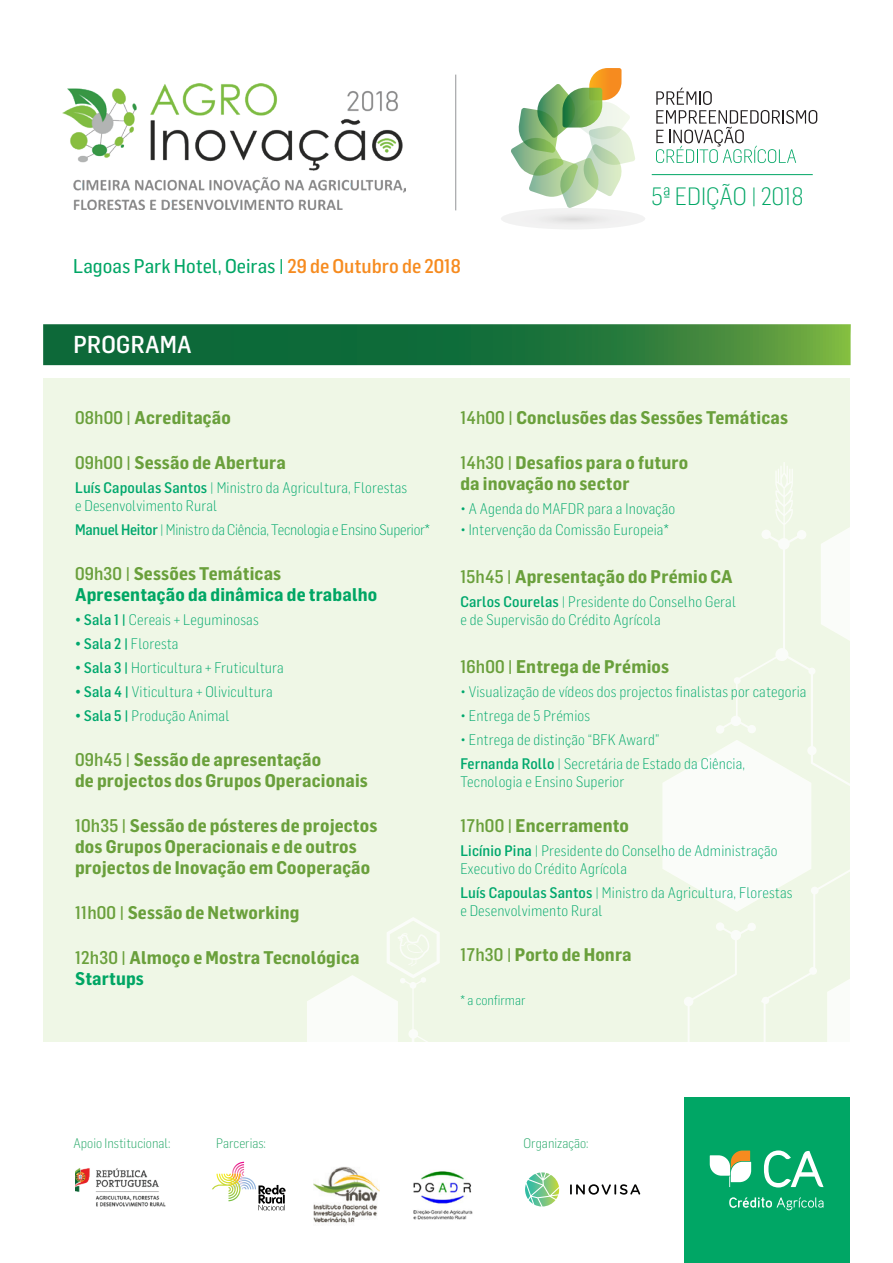
<style>
.page{position:relative;width:893px;height:1263px;background:#fff}
.page>*{position:absolute;margin:0;border:0;box-sizing:border-box;transform-origin:0 0}
.t1{font:300 24.6px "Flama Semicond";color:#00a665}
.t2{font:500 24px "Flama Semicond";letter-spacing:.01em;color:#fff}
.t3{font:19.5px "Flama Semicond Basic";color:#00a665}
.t4{font:700 18px/21px "Flama Semicond";letter-spacing:.01em;color:#6aa03c}
.t5{font:700 18px/21px "Flama Semicond";letter-spacing:.01em;color:#00a665}
.t6{font:300 15px/18px "Flama Semicond";letter-spacing:.01em;color:#00a86e}
.t7{font:300 15px "Flama Semicond";letter-spacing:-.015em;color:#00a86e}
.t8{font:300 13.5px "Flama Semicond";color:#20a564}
.t9{font:300 13.5px "Flama Semicond";color:#00a86e}
.s1{font-family:"Flama Semicond";font-weight:500;color:#f68b1f}
.s2{font-weight:500}
.s3{font-weight:500;color:#6aa03c}
.s4{color:#6aa03c}
.s5{color:#00a665}
</style>
<div class="page">
<div style="left:43px;top:379px;width:807px;height:663px;background:#eff7e6"></div>
<svg style="left:663px;top:752px;width:53px;height:147px"></svg>
<svg style="left:684px;top:985px;width:72px;height:113px"></svg>
<svg style="left:716px;top:462px;width:134px;height:603px"></svg>
<div style="left:684px;top:1098px;width:165px;height:165px;background:#00a665"></div>
<svg style="left:710px;top:1150px;width:41px;height:37px"></svg>
<svg style="left:764px;top:1150px;width:59px;height:37px"></svg>
<svg style="left:729px;top:1197px;width:94px;height:13px"></svg>
<svg style="left:43px;top:324px;width:808px;height:41px;background:#24783c"></svg>
<svg style="left:501px;top:208px;width:144px;height:21px"></svg>
<svg style="left:511px;top:68px;width:124px;height:140px"></svg>
<svg style="left:656px;top:88px;width:161px;height:75px"></svg>
<hr style="left:652px;top:174px;width:161px;height:1px;background:#00a665">
<img style="left:75px;top:1168px;width:91px;height:39px">
<svg style="left:570px;top:1184px;width:70px;height:11px"></svg>
<svg style="left:212px;top:917px;width:347px;height:303px"></svg>
<img style="left:314px;top:1162px;width:65px;height:62px">
<img style="left:397px;top:1149px;width:91px;height:71px">
<hr style="left:455px;top:75px;width:1px;height:135px;background:#939598">
<img style="left:62px;top:84px;width:343px;height:125px">
<h3 class="t3" style="left:73px;top:255px;width:389px">Lagoas Park Hotel, Oeiras | <span class="s1">29 de Outubro de 2018</span></h3>
<h2 class="t2" style="left:73px;top:331px;width:120px">PROGRAMA</h2>
<h1 class="t1" style="left:652px;top:182px;width:153px">5ª EDIÇÃO | 2018</h1>
<p class="t4" style="left:75px;top:407px;width:157px"><span class="s2">08h00 |</span> Acreditação</p>
<p class="t4" style="left:75px;top:452px;width:212px"><span class="s2">09h00 |</span> Sessão de Abertura</p>
<p class="t6" style="left:75px;top:479px;width:334px"><span class="s2">Luís Capoulas Santos</span> | Ministro da Agricultura, Florestas e Desenvolvimento Rural</p>
<p class="t7" style="left:75px;top:521px;width:356px"><span class="s2">Manuel Heitor</span> | Ministro da Ciência, Tecnologia e Ensino Superior*</p>
<p class="t5" style="left:75px;top:563px;width:304px"><span class="s3">09h30 |</span> <span class="s4">Sessões Temáticas<br></span>Apresentação da dinâmica de trabalho</p>
<p class="t6" style="left:75px;top:611px;width:185px"><span class="s2">• Sala 1 |</span> Cereais + Leguminosas</p>
<p class="t6" style="left:75px;top:635px;width:105px"><span class="s2">• Sala 2 |</span> Floresta</p>
<p class="t6" style="left:75px;top:659px;width:210px"><span class="s2">• Sala 3 |</span> Horticultura + Fruticultura</p>
<p class="t6" style="left:75px;top:683px;width:199px"><span class="s2">• Sala 4 |</span> Viticultura + Olivicultura</p>
<p class="t6" style="left:75px;top:707px;width:156px"><span class="s2">• Sala 5 |</span> Produção Animal</p>
<p class="t4" style="left:75px;top:749px;width:294px"><span class="s2">09h45 |</span> Sessão de apresentação<br>de projectos dos Grupos Operacionais</p>
<p class="t4" style="left:75px;top:815px;width:304px"><span class="s2">10h35 |</span> Sessão de pósteres de projectos dos Grupos Operacionais e de outros projectos de Inovação em Cooperação</p>
<p class="t4" style="left:75px;top:902px;width:226px"><span class="s2">11h00 |</span> Sessão de Networking</p>
<p class="t4" style="left:75px;top:947px;width:286px"><span class="s2">12h30 |</span> Almoço e Mostra Tecnológica<br><span class="s5">Startups</span></p>
<p class="t4" style="left:460px;top:407px;width:329px"><span class="s2">14h00 |</span> Conclusões das Sessões Temáticas</p>
<p class="t4" style="left:460px;top:452px;width:229px"><span class="s2">14h30 |</span> Desafios para o futuro da inovação no sector</p>
<p class="t6" style="left:460px;top:500px;width:216px">• A Agenda do MAFDR para a Inovação</p>
<p class="t6" style="left:460px;top:521px;width:210px">• Intervenção da Comissão Europeia*</p>
<p class="t4" style="left:460px;top:566px;width:274px"><span class="s2">15h45 |</span> Apresentação do Prémio CA</p>
<p class="t6" style="left:460px;top:593px;width:277px"><span class="s2">Carlos Courelas</span> | Presidente do Conselho Geral e de Supervisão do Crédito Agrícola</p>
<p class="t4" style="left:460px;top:656px;width:210px"><span class="s2">16h00 |</span> Entrega de Prémios</p>
<p class="t6" style="left:460px;top:683px;width:348px">• Visualização de vídeos dos projectos finalistas por categoria</p>
<p class="t6" style="left:460px;top:707px;width:131px">• Entrega de 5 Prémios</p>
<p class="t6" style="left:460px;top:728px;width:286px;line-height:24px">• Entrega de distinção “BFK Award”<br><span class="s2">Fernanda Rollo</span> | Secretária de Estado da Ciência,</p>
<p class="t6" style="left:460px;top:773px;width:165px">Tecnologia e Ensino Superior</p>
<p class="t4" style="left:460px;top:815px;width:170px"><span class="s2">17h00 |</span> Encerramento</p>
<p class="t6" style="left:460px;top:842px;width:319px"><span class="s2">Licínio Pina</span> | Presidente do Conselho de Administração<br>Executivo do Crédito Agrícola</p>
<p class="t6" style="left:460px;top:884px;width:334px"><span class="s2">Luís Capoulas Santos</span> | Ministro da Agricultura, Florestas e Desenvolvimento Rural</p>
<p class="t4" style="left:460px;top:944px;width:173px"><span class="s2">17h30 |</span> Porto de Honra</p>
<p class="t9" style="left:460px;top:993px;width:67px">* a confirmar</p>
<p class="t8" style="left:74px;top:1135px;width:99px">Apoio Institucional:</p>
<p class="t8" style="left:216px;top:1135px;width:51px">Parcerias:</p>
<p class="t8" style="left:524px;top:1135px;width:66px">Organização:</p>
</div>
